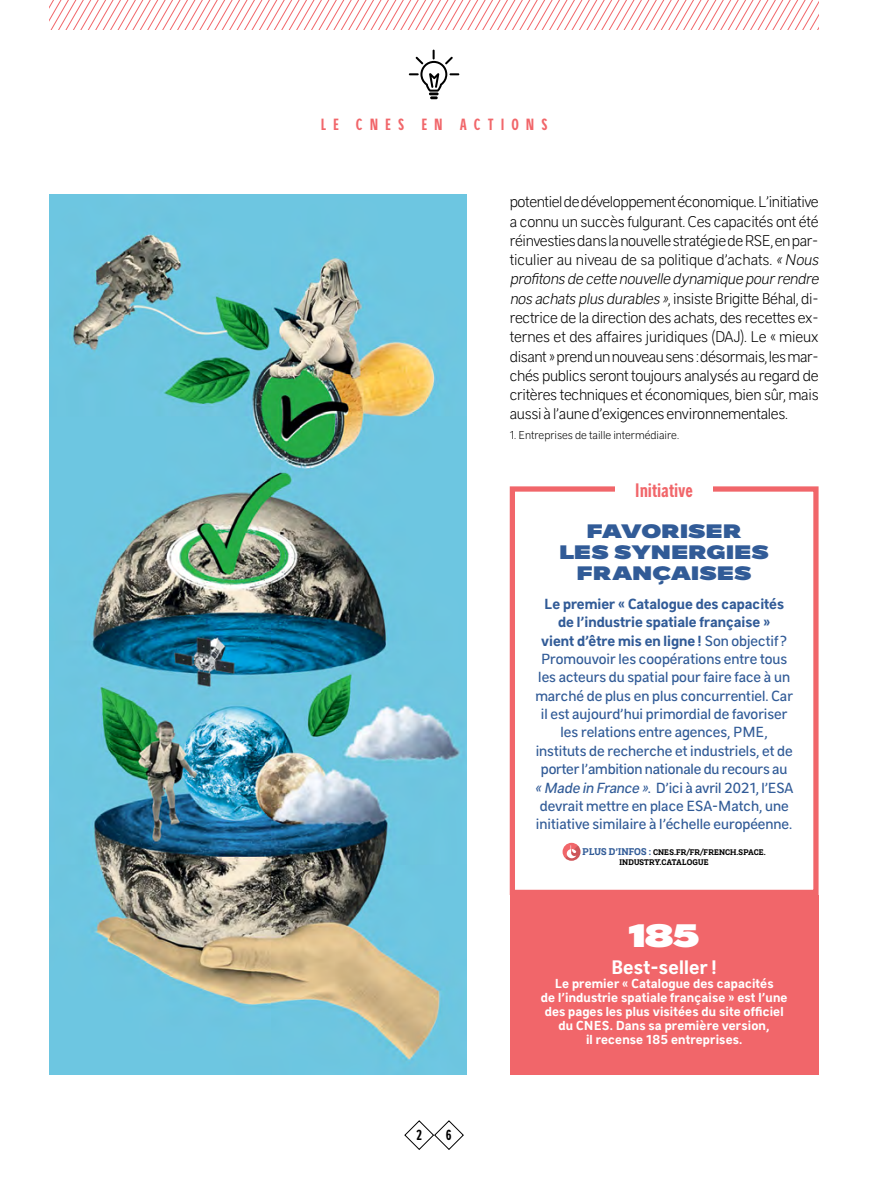
<style>
.page{position:relative;width:893px;height:1191px;background:#fff}
.page>*{position:absolute;margin:0;border:0;box-sizing:border-box;transform-origin:0 0}
.t1{font:35px "CNES Poster";color:#fff}
.t2{font:21px/21px "CNES Poster";letter-spacing:.015em;color:#315b97;text-align:center}
.t3{font:700 21px "CNES Sans";letter-spacing:.01em;color:#fff}
.t4{font:700 21px "CNES Condensed";color:#f1666a}
.t5{font:700 17.5px "CNES Condensed";letter-spacing:.4em;color:#f1666a}
.t6{font:300 16.62px/19.2px "CNES Sans";letter-spacing:-.015em;color:#000}
.t7{font:15.75px/18.4px "CNES Sans";color:#315b97;text-align:center}
.t8{font:700 15.75px "CNES Condensed";color:#000}
.t9{font:700 14px/14px "CNES Sans";letter-spacing:.01em;color:#fff;text-align:center}
.t10{font:300 12.25px "CNES Sans";color:#000}
.t11{font:700 8.75px/10.5px "CNES Slab";letter-spacing:.01em;color:#000}
.s1{font-style:italic}
.s2{font-weight:700}
.s3{font-size:10.5px;color:#315b97}
</style>
<div class="page">
<svg style="left:404px;top:1120px;width:60px;height:30px"></svg>
<svg style="left:50px;top:0;width:769px;height:30px"></svg>
<svg style="left:409px;top:50px;width:50px;height:49px"></svg>
<hr style="left:892px;top:507px;width:1px;height:684px;background:#00c1f3">
<div style="left:510px;top:486px;width:309px;height:409px;background:#fff;border:5px solid #f1666a"></div>
<svg style="left:563px;top:842px;width:17px;height:18px"></svg>
<svg style="left:565px;top:845px;width:16px;height:16px"></svg>
<div style="left:615px;top:471px;width:98px;height:36px;background:#fff"></div>
<div style="left:510px;top:895px;width:309px;height:179px;background:#f1666a"></div>
<img style="left:50px;top:195px;width:417px;height:879px">
<p class="t5" style="left:321px;top:113px;width:228px">LE CNES EN ACTIONS</p>
<p class="t6" style="left:510px;top:192px;width:314px">potentiel de développement économique. L’initiative a connu un succès fulgurant. Ces capacités ont été réinvesties dans la nouvelle stratégie de RSE, en par&shy;ticulier au niveau de sa politique d’achats. <span class="s1">«Nous profitons de cette nouvelle dynamique pourrendre nos achats plus durables»</span>, insiste Brigitte Béhal, di&shy;rectrice de la direction des achats, des recettes ex&shy;ternes et des affaires juridiques (DAJ). Le « mieux disant» prend un nouveau sens : désormais, les mar&shy;chés publics seront toujours analysés au regard de critères techniques et économiques, bien sûr, mais aussi à l’aune d’exigences environnementales.</p>
<p class="t10" style="left:510px;top:428px;width:171px">1. Entreprises de taille intermédiaire.</p>
<p class="t4" style="left:635px;top:477px;width:59px">Initiative</p>
<p class="t2" style="left:559px;top:519px;width:211px">FAVORISER<br>LES SYNERGIES<br>FRANÇAISES</p>
<p class="t7" style="left:535px;top:594px;width:260px"><span class="s2">Le premier « Catalogue des capacités de l’industrie spatiale française »<br>vient d’être mis en ligne!</span> Son objectif ?<br>Promouvoir les coopérations entre tous les acteurs du spatial pour faire face à un marché de plus en plus concurrentiel. Car il est aujourd’hui primordial de favoriser les relations entre agences, PME, instituts de recherche et industriels, et de porter l’ambition nationale du recours au <span class="s1">«Made in France»</span>. D’ici à avril 2021, l’ESA devrait mettre en place ESA-Match, une initiative similaire à l’échelle européenne.</p>
<p class="t11" style="left:619px;top:846px;width:148px;text-indent:-37px"><span class="s3">PLUS D’INFOS :</span> CNES.FR/FR/FRENCH.SPACE.<br>INDUSTRY.CATALOGUE</p>
<p class="t8" style="left:416px;top:1124px;width:7px">2</p>
<p class="t8" style="left:446px;top:1124px;width:7px">6</p>
<h1 class="t1" style="left:628px;top:909px;width:73px">185</h1>
<p class="t3" style="left:611px;top:955px;width:108px">Best-seller!</p>
<p class="t9" style="left:541px;top:976px;width:248px">Le premier « Catalogue des capacités<br>de l’industrie spatiale française » est l’une des pages les plus visitées du site officiel du CNES. Dans sa première version,<br>il recense 185 entreprises.</p>
</div>
